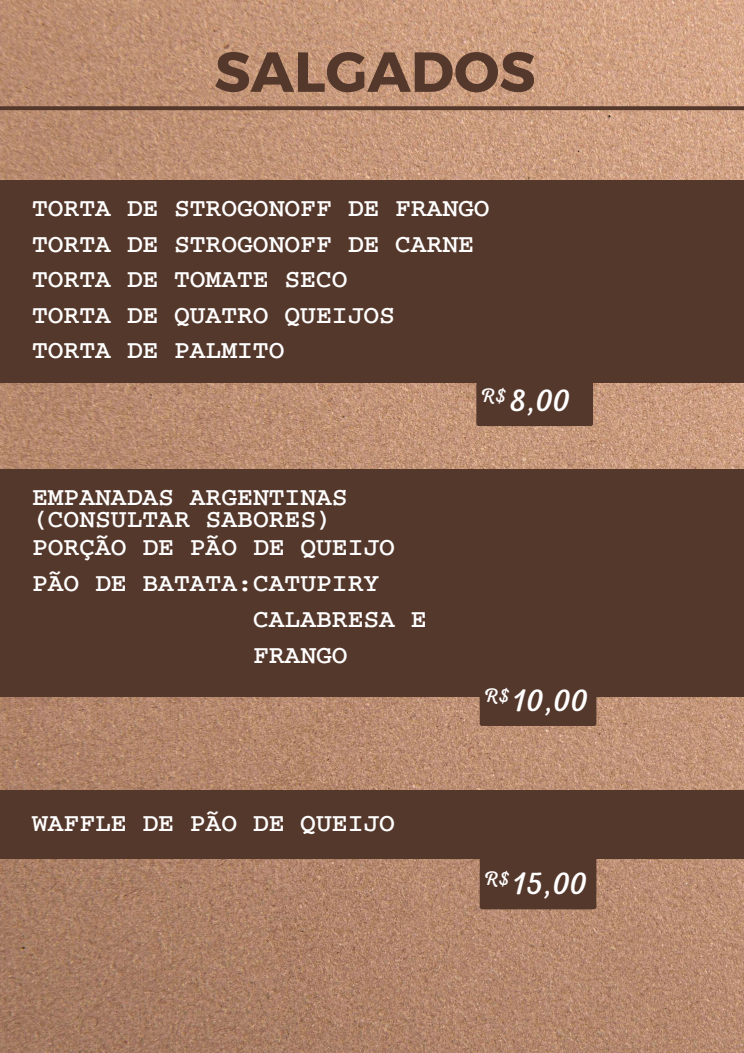
<style>
.page{position:relative;width:744px;height:1053px;background:#fff}
.page>*{position:absolute;margin:0;border:0;box-sizing:border-box;transform-origin:0 0}
.t1{font:700 56.32px "Montserrat";color:#55382c}
.t2{font:32.72px "RTL Adam Script Regular";color:#fff}
.t3{font:26.32px/35.5px "Courier BOLD";color:#fff}
</style>
<div class="page">
<img style="left:0;top:0;width:744px;height:1052px">
<div style="left:0;top:180px;width:744px;height:202px;background:#55382c"></div>
<svg style="left:0;top:106px;width:744px;height:4px;background:#5b3d30"></svg>
<div style="left:476px;top:367px;width:117px;height:59px;background:#55382c;border-radius:2px"></div>
<div style="left:0;top:469px;width:744px;height:227px;background:#55382c"></div>
<div style="left:480px;top:667px;width:116px;height:59px;background:#55382c;border-radius:2px"></div>
<div style="left:0;top:790px;width:744px;height:68px;background:#55382c"></div>
<div style="left:480px;top:850px;width:116px;height:59px;background:#55382c;border-radius:2px"></div>
<h1 class="t1" style="left:214px;top:35px;width:323px">SALGADOS</h1>
<p class="t3" style="left:32px;top:192px;width:459px">TORTA DE STROGONOFF DE FRANGO<br>TORTA DE STROGONOFF DE CARNE<br>TORTA DE TOMATE SECO<br>TORTA DE QUATRO QUEIJOS<br>TORTA DE PALMITO</p>
<p class="t2" style="left:480px;top:381px;width:92px"><sup>R$</sup> 8,00</p>
<p class="t3" style="left:32px;top:488px;width:317px;line-height:21.3px">EMPANADAS ARGENTINAS (CONSULTAR SABORES)</p>
<p class="t3" style="left:32px;top:531px;width:365px">PORÇÃO DE PÃO DE QUEIJO</p>
<p class="t3" style="left:32px;top:567px;width:349px">PÃO DE BATATA:CATUPIRY</p>
<p class="t3" style="left:253px;top:603px;width:175px">CALABRESA E</p>
<p class="t3" style="left:253px;top:639px;width:96px">FRANGO</p>
<p class="t3" style="left:32px;top:806px;width:364px">WAFFLE DE PÃO DE QUEIJO</p>
<p class="t2" style="left:483px;top:681px;width:106px"><sup>R$</sup> 10,00</p>
<p class="t2" style="left:483px;top:864px;width:106px"><sup>R$</sup> 15,00</p>
</div>
